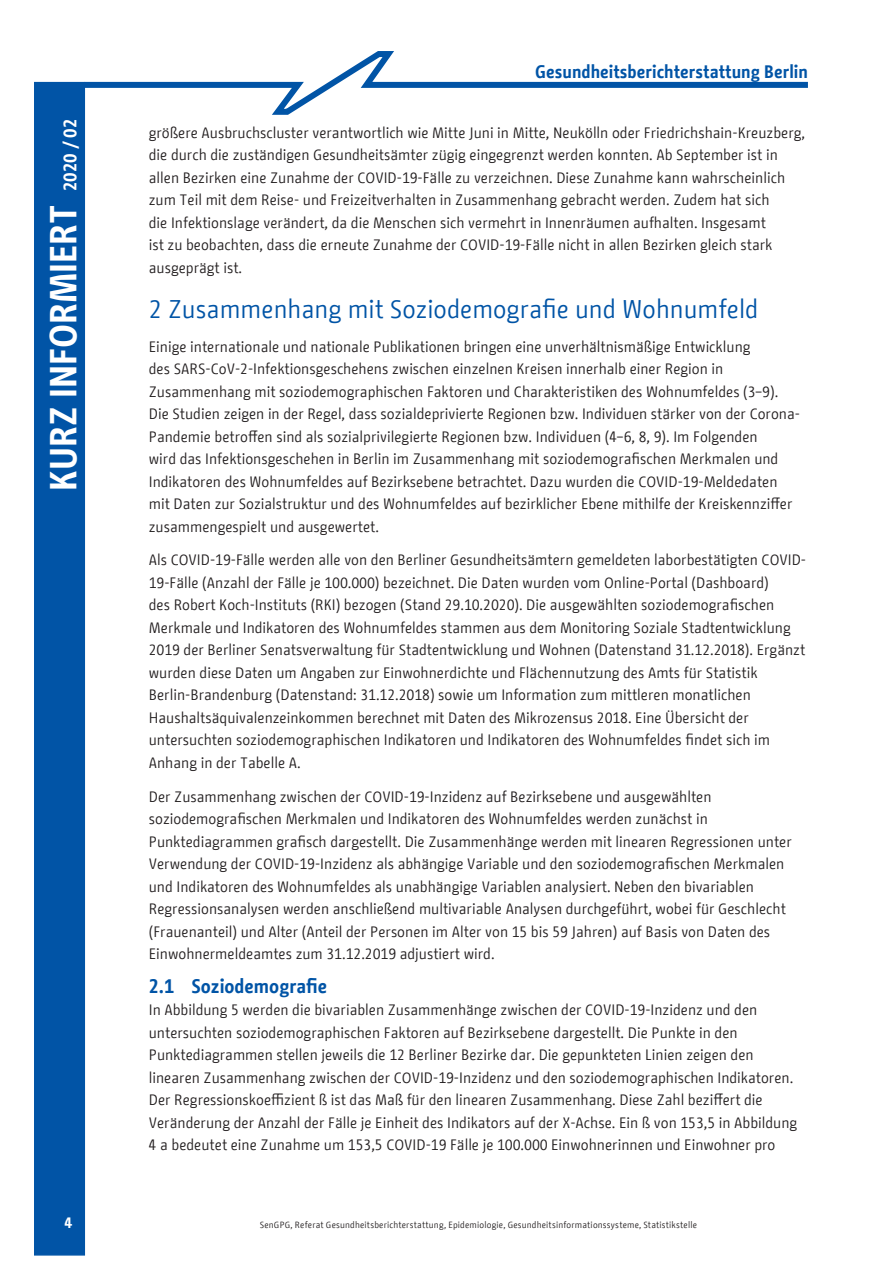
<style>
.page{position:relative;width:893px;height:1263px;background:#fff}
.page>*{position:absolute;margin:0;border:0;box-sizing:border-box;transform-origin:0 0}
.t1{font:700 37.5px "BMF Change";color:#fff}
.t2{font:25.5px "BMF Change";color:#0154a6}
.t3{font:700 19.5px "BMF Change";color:#0154a6}
.t4{font:700 18px "BMF Change";color:#0154a6}
.t5{font:700 18px "BMF Change";color:#fff}
.t6{font:15px/22.5px "BMF Change";color:#231f20}
.t7{font:700 15px "BMF Change";color:#fff}
.t8{font:9px "BMF Change";letter-spacing:.02em;color:#231f20}
</style>
<div class="page">
<svg style="left:82px;top:51px;width:726px;height:67px"></svg>
<div style="left:34px;top:82px;width:51px;height:1173px;background:#0154a6"></div>
<p class="t5" style="left:57px;top:191px;width:73px;rotate:-90deg">2020 / 02</p>
<h1 class="t1" style="left:37px;top:491px;width:289px;rotate:-90deg">KURZ INFORMIERT</h1>
<p class="t4" style="left:535px;top:59px;width:274px">Gesundheitsberichterstattung Berlin</p>
<p class="t6" style="left:149px;top:121px;width:658px">größere Ausbruchscluster verantwortlich wie Mitte Juni in Mitte, Neukölln oder Friedrichshain-Kreuzberg, die durch die zuständigen Gesundheitsämter zügig eingegrenzt werden konnten. Ab September ist in allen Bezirken eine Zunahme der COVID-19-Fälle zu verzeichnen. Diese Zunahme kann wahrscheinlich zum Teil mit dem Reise- und Freizeitverhalten in Zusammenhang gebracht werden. Zudem hat sich<br>die Infektionslage verändert, da die Menschen sich vermehrt in Innenräumen aufhalten. Insgesamt<br>ist zu beobachten, dass die erneute Zunahme der COVID-19-Fälle nicht in allen Bezirken gleich stark ausgeprägt ist.</p>
<h4 class="t2" style="left:149px;top:291px;width:611px">2 Zusammenhang mit Soziodemografie und Wohnumfeld</h4>
<p class="t6" style="left:149px;top:335px;width:653px">Einige internationale und nationale Publikationen bringen eine unverhältnismäßige Entwicklung<br>des SARS-CoV-2-Infektionsgeschehens zwischen einzelnen Kreisen innerhalb einer Region in Zusammenhang mit soziodemographischen Faktoren und Charakteristiken des Wohnumfeldes (3–9).<br>Die Studien zeigen in der Regel, dass sozialdeprivierte Regionen bzw. Individuen stärker von der Corona-Pandemie betroffen sind als sozialprivilegierte Regionen bzw. Individuen (4–6, 8, 9). Im Folgenden<br>wird das Infektionsgeschehen in Berlin im Zusammenhang mit soziodemografischen Merkmalen und Indikatoren des Wohnumfeldes auf Bezirksebene betrachtet. Dazu wurden die COVID-19-Meldedaten mit Daten zur Sozialstruktur und des Wohnumfeldes auf bezirklicher Ebene mithilfe der Kreiskennziffer zusammengespielt und ausgewertet.</p>
<p class="t6" style="left:149px;top:549px;width:659px">Als COVID-19-Fälle werden alle von den Berliner Gesundheitsämtern gemeldeten laborbestätigten COVID-19-Fälle (Anzahl der Fälle je 100.000) bezeichnet. Die Daten wurden vom Online-Portal (Dashboard)<br>des Robert Koch-Instituts (RKI) bezogen (Stand 29.10.2020). Die ausgewählten soziodemografischen Merkmale und Indikatoren des Wohnumfeldes stammen aus dem Monitoring Soziale Stadtentwicklung 2019 der Berliner Senatsverwaltung für Stadtentwicklung und Wohnen (Datenstand 31.12.2018). Ergänzt wurden diese Daten um Angaben zur Einwohnerdichte und Flächennutzung des Amts für Statistik Berlin-Brandenburg (Datenstand: 31.12.2018) sowie um Information zum mittleren monatlichen Haushaltsäquivalenzeinkommen berechnet mit Daten des Mikrozensus 2018. Eine Übersicht der untersuchten soziodemographischen Indikatoren und Indikatoren des Wohnumfeldes findet sich im Anhang in der Tabelle A.</p>
<p class="t6" style="left:149px;top:785px;width:644px">Der Zusammenhang zwischen der COVID-19-Inzidenz auf Bezirksebene und ausgewählten soziodemografischen Merkmalen und Indikatoren des Wohnumfeldes werden zunächst in Punktediagrammen grafisch dargestellt. Die Zusammenhänge werden mit linearen Regressionen unter Verwendung der COVID-19-Inzidenz als abhängige Variable und den soziodemografischen Merkmalen und Indikatoren des Wohnumfeldes als unabhängige Variablen analysiert. Neben den bivariablen Regressionsanalysen werden anschließend multivariable Analysen durchgeführt, wobei für Geschlecht (Frauenanteil) und Alter (Anteil der Personen im Alter von 15 bis 59 Jahren) auf Basis von Daten des Einwohnermeldeamtes zum 31.12.2019 adjustiert wird.</p>
<h5 class="t3" style="left:149px;top:972px;width:180px">2.1 Soziodemografie</h5>
<p class="t6" style="left:149px;top:999px;width:650px">In Abbildung 5 werden die bivariablen Zusammenhänge zwischen der COVID-19-Inzidenz und den untersuchten soziodemographischen Faktoren auf Bezirksebene dargestellt. Die Punkte in den Punktediagrammen stellen jeweils die 12 Berliner Bezirke dar. Die gepunkteten Linien zeigen den linearen Zusammenhang zwischen der COVID-19-Inzidenz und den soziodemographischen Indikatoren.<br>Der Regressionskoeffizient ß ist das Maß für den linearen Zusammenhang. Diese Zahl beziffert die Veränderung der Anzahl der Fälle je Einheit des Indikators auf der X-Achse. Ein ß von 153,5 in Abbildung 4 a bedeutet eine Zunahme um 153,5 COVID-19 Fälle je 100.000 Einwohnerinnen und Einwohner pro</p>
<p class="t7" style="left:64px;top:1212px;width:9px">4</p>
<p class="t8" style="left:260px;top:1218px;width:439px">SenGPG, Referat Gesundheitsberichterstattung, Epidemiologie, Gesundheitsinformationssysteme, Statistikstelle</p>
</div>
